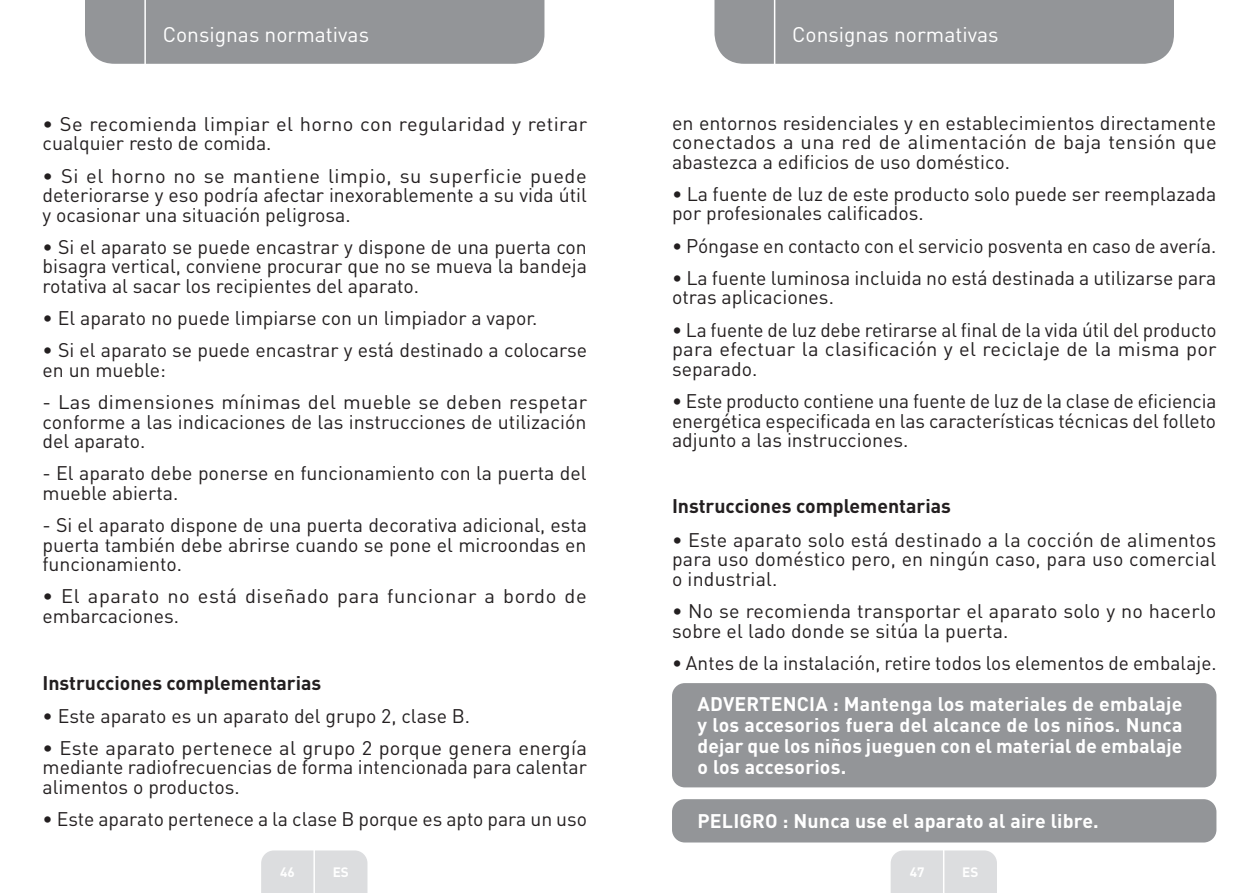
<style>
.page{position:relative;width:1259px;height:893px;background:#fff}
.page>*{position:absolute;margin:0;border:0;box-sizing:border-box;transform-origin:0 0}
.t1{font:21px "DIN Pro";color:#fff}
.Large_Text__3_2_mm{font:19.5px/19.5px "DIN Pro";color:#231f20;text-align:justify}
.Large_Text__3_2_mm-2{font:700 19.5px/21px "DIN Pro";letter-spacing:.005em;color:#fff;text-align:justify}
.Large_Text__3_2_mm-3{font:19.5px/19.5px "DIN Pro";letter-spacing:.03em;color:#231f20}
.Large_Text__3_2_mm-4{font:700 19.5px "DIN Pro";color:#231f20}
.t2{font:700 13.5px "DIN Pro";color:#fff}
</style>
<div class="page">
<div style="left:85px;top:0;width:459px;height:64px;background:#939598"></div>
<div style="left:714px;top:0;width:460px;height:64px;background:#939598"></div>
<div style="left:261px;top:850px;width:106px;height:43px;background:#dcdddf"></div>
<div style="left:890px;top:850px;width:107px;height:43px;background:#dcdddf"></div>
<hr style="left:313px;top:833px;width:2px;height:60px;background:#fff">
<hr style="left:943px;top:833px;width:1px;height:60px;background:#fff">
<hr style="left:144px;top:0;width:2px;height:66px;background:#fff">
<hr style="left:774px;top:0;width:1px;height:66px;background:#fff">
<div style="left:672px;top:683px;width:544px;height:104px;background:#939598;border-radius:13px"></div>
<div style="left:672px;top:799px;width:544px;height:43px;background:#939598;border-radius:13px"></div>
<p class="t1" style="left:163px;top:20px;width:208px">Consignas normativas</p>
<p class="t1" style="left:792px;top:20px;width:208px">Consignas normativas</p>
<p class="Large_Text__3_2_mm" style="left:43px;top:113px;width:546px">• Se recomienda limpiar el horno con regularidad y retirar cualquier resto de comida.</p>
<p class="Large_Text__3_2_mm" style="left:43px;top:165px;width:546px">• Si el horno no se mantiene limpio, su superficie puede deteriorarse y eso podría afectar inexorablemente a su vida útil y ocasionar una situación peligrosa.</p>
<p class="Large_Text__3_2_mm" style="left:43px;top:236px;width:546px">• Si el aparato se puede encastrar y dispone de una puerta con bisagra vertical, conviene procurar que no se mueva la bandeja rotativa al sacar los recipientes del aparato.</p>
<p class="Large_Text__3_2_mm" style="left:43px;top:307px;width:496px">• El aparato no puede limpiarse con un limpiador a vapor.</p>
<p class="Large_Text__3_2_mm" style="left:43px;top:340px;width:546px">• Si el aparato se puede encastrar y está destinado a colocarse en un mueble:</p>
<p class="Large_Text__3_2_mm" style="left:43px;top:391px;width:546px">- Las dimensiones mínimas del mueble se deben respetar conforme a las indicaciones de las instrucciones de utilización del aparato.</p>
<p class="Large_Text__3_2_mm" style="left:43px;top:463px;width:545px">- El aparato debe ponerse en funcionamiento con la puerta del mueble abierta.</p>
<p class="Large_Text__3_2_mm" style="left:43px;top:514px;width:546px">- Si el aparato dispone de una puerta decorativa adicional, esta puerta también debe abrirse cuando se pone el microondas en funcionamiento.</p>
<p class="Large_Text__3_2_mm-3" style="left:43px;top:586px;width:545px">• El aparato no está diseñado para funcionar a bordo de embarcaciones.</p>
<p class="Large_Text__3_2_mm-4" style="left:43px;top:670px;width:280px">Instrucciones complementarias</p>
<p class="Large_Text__3_2_mm" style="left:43px;top:705px;width:429px">• Este aparato es un aparato del grupo 2, clase B.</p>
<p class="Large_Text__3_2_mm" style="left:43px;top:737px;width:546px">• Este aparato pertenece al grupo 2 porque genera energía mediante radiofrecuencias de forma intencionada para calentar alimentos o productos.</p>
<p class="Large_Text__3_2_mm" style="left:43px;top:809px;width:546px">• Este aparato pertenece a la clase B porque es apto para un uso</p>
<p class="Large_Text__3_2_mm" style="left:672px;top:112px;width:546px">en entornos residenciales y en establecimientos directamente conectados a una red de alimentación de baja tensión que abastezca a edificios de uso doméstico.</p>
<p class="Large_Text__3_2_mm" style="left:672px;top:183px;width:546px">• La fuente de luz de este producto solo puede ser reemplazada por profesionales calificados.</p>
<p class="Large_Text__3_2_mm" style="left:672px;top:235px;width:546px">• Póngase en contacto con el servicio posventa en caso de avería.</p>
<p class="Large_Text__3_2_mm" style="left:672px;top:267px;width:546px">• La fuente luminosa incluida no está destinada a utilizarse para otras aplicaciones.</p>
<p class="Large_Text__3_2_mm" style="left:672px;top:319px;width:546px">• La fuente de luz debe retirarse al final de la vida útil del producto para efectuar la clasificación y el reciclaje de la misma por separado.</p>
<p class="Large_Text__3_2_mm" style="left:672px;top:390px;width:546px">• Este producto contiene una fuente de luz de la clase de eficiencia energética especificada en las características técnicas del folleto adjunto a las instrucciones.</p>
<p class="Large_Text__3_2_mm-4" style="left:672px;top:493px;width:280px">Instrucciones complementarias</p>
<p class="Large_Text__3_2_mm" style="left:672px;top:529px;width:546px">• Este aparato solo está destinado a la cocción de alimentos para uso doméstico pero, en ningún caso, para uso comercial o industrial.</p>
<p class="Large_Text__3_2_mm" style="left:672px;top:600px;width:545px">• No se recomienda transportar el aparato solo y no hacerlo sobre el lado donde se sitúa la puerta.</p>
<p class="Large_Text__3_2_mm" style="left:672px;top:652px;width:546px">• Antes de la instalación, retire todos los elementos de embalaje.</p>
<p class="Large_Text__3_2_mm-2" style="left:697px;top:693px;width:486px">ADVERTENCIA : Mantenga los materiales de embalaje y los accesorios fuera del alcance de los niños. Nunca dejar que los niños jueguen con el material de embalaje o los accesorios.</p>
<p class="Large_Text__3_2_mm-2" style="left:697px;top:810px;width:403px">PELIGRO : Nunca use el aparato al aire libre.</p>
<p class="t2" style="left:280px;top:863px;width:16px">46</p>
<p class="t2" style="left:333px;top:863px;width:18px">ES</p>
<p class="t2" style="left:909px;top:863px;width:16px">47</p>
<p class="t2" style="left:962px;top:863px;width:18px">ES</p>
</div>
